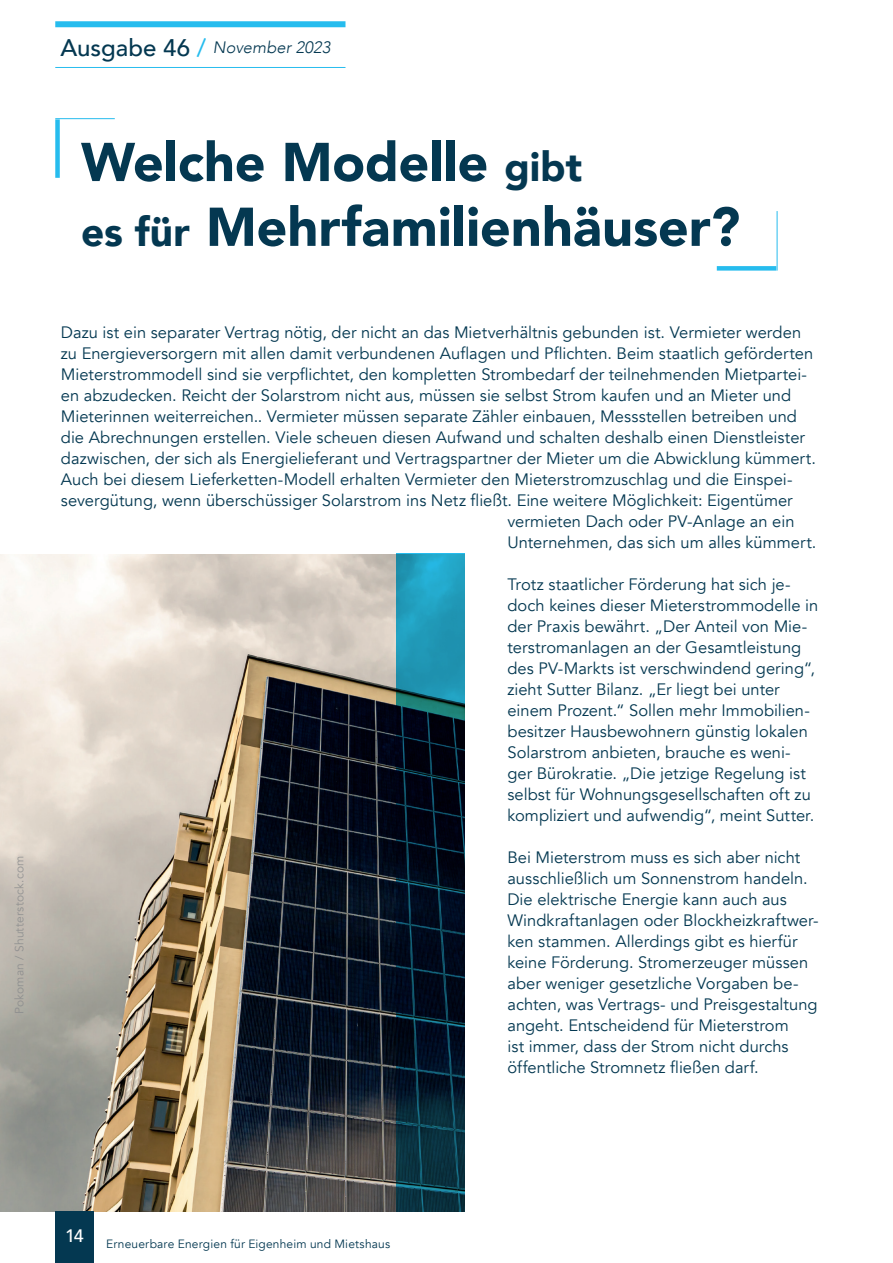
<style>
.page{position:relative;width:893px;height:1263px;background:#fff}
.page>*{position:absolute;margin:0;border:0;box-sizing:border-box;transform-origin:0 0}
.t1{font:900 54px/64.8px "Avenir";color:#043851}
.t2{font:16.5px/21px "Avenir";color:#043851}
.t3{font:italic 300 16.5px "Avenir";letter-spacing:.005em;color:#043851}
.t4{font:12px "Avenir";letter-spacing:.015em;color:#043851}
.t5{font:12px "Avenir";letter-spacing:.02em;color:#86888a}
.s1{font-weight:500;font-style:normal;font-size:24px}
.s2{font-weight:500;font-style:normal;font-size:24px;color:#26bcee}
.s3{font-size:40.5px}
</style>
<div class="page">
<img style="left:0;top:555px;width:397px;height:657px">
<svg style="left:397px;top:554px;width:68px;height:658px;background:#0a364a"></svg>
<div style="left:55px;top:21px;width:290px;height:6px;background:#26bcee"></div>
<hr style="left:55px;top:67px;width:290px;height:1px;background:#26bcee">
<div style="left:55px;top:1211px;width:39px;height:52px;background:#043851"></div>
<div style="left:55px;top:119px;width:5px;height:59px;background:#26bcee"></div>
<hr style="left:55px;top:118px;width:60px;height:1px;background:#26bcee">
<div style="left:717px;top:266px;width:59px;height:5px;background:#26bcee"></div>
<hr style="left:777px;top:211px;width:1px;height:60px;background:#26bcee">
<p class="t5" style="left:12px;top:1014px;width:160px;rotate:-90deg">Pokoman / Shutterstock.com</p>
<p class="t3" style="left:60px;top:38px;width:271px"><span class="s1">Ausgabe 46</span> <span class="s2">/</span> November 2023</p>
<h1 class="t1" style="left:81px;top:128px;width:661px">Welche Modelle <span class="s3">gibt<br>es für</span> Mehrfamilienhäuser?</h1>
<p class="t2" style="left:61px;top:322px;width:742px">Dazu ist ein separater Vertrag nötig, der nicht an das Mietverhältnis gebunden ist. Vermieter werden</p>
<p class="t2" style="left:61px;top:343px;width:754px">zu Energieversorgern mit allen damit verbundenen Auflagen und Pflichten. Beim staatlich geförderten</p>
<p class="t2" style="left:61px;top:364px;width:747px">Mieterstrommodell sind sie verpflichtet, den kompletten Strombedarf der teilnehmenden Mietpartei-</p>
<p class="t2" style="left:61px;top:385px;width:732px">en abzudecken. Reicht der Solarstrom nicht aus, müssen sie selbst Strom kaufen und an Mieter und</p>
<p class="t2" style="left:61px;top:406px;width:737px">Mieterinnen weiterreichen.. Vermieter müssen separate Zähler einbauen, Messstellen betreiben und</p>
<p class="t2" style="left:61px;top:427px;width:746px">die Abrechnungen erstellen. Viele scheuen diesen Aufwand und schalten deshalb einen Dienstleister</p>
<p class="t2" style="left:61px;top:448px;width:757px">dazwischen, der sich als Energielieferant und Vertragspartner der Mieter um die Abwicklung kümmert.</p>
<p class="t2" style="left:61px;top:469px;width:733px">Auch bei diesem Lieferketten-Modell erhalten Vermieter den Mieterstromzuschlag und die Einspei-</p>
<p class="t2" style="left:61px;top:490px;width:733px">severgütung, wenn überschüssiger Solarstrom ins Netz fließt. Eine weitere Möglichkeit: Eigentümer</p>
<p class="t2" style="left:507px;top:511px;width:289px">vermieten Dach oder PV-Anlage an ein</p>
<p class="t2" style="left:507px;top:532px;width:311px">Unternehmen, das sich um alles kümmert.</p>
<p class="t2" style="left:507px;top:574px;width:312px">Trotz staatlicher Förderung hat sich je&shy;doch keines dieser Mieterstrommodelle in der Praxis bewährt. „Der Anteil von Mie&shy;terstromanlagen an der Gesamtleistung des PV-Markts ist verschwindend gering“, zieht Sutter Bilanz. „Er liegt bei unter einem Prozent.“ Sollen mehr Immobilien&shy;besitzer Hausbewohnern günstig lokalen Solarstrom anbieten, brauche es weni&shy;ger Bürokratie. „Die jetzige Regelung ist selbst für Wohnungsgesellschaften oft zu kompliziert und aufwendig“, meint Sutter.</p>
<p class="t2" style="left:507px;top:847px;width:313px">Bei Mieterstrom muss es sich aber nicht ausschließlich um Sonnenstrom handeln.<br>Die elektrische Energie kann auch aus Windkraftanlagen oder Blockheizkraftwer&shy;ken stammen. Allerdings gibt es hierfür keine Förderung. Stromerzeuger müssen aber weniger gesetzliche Vorgaben be&shy;achten, was Vertrags- und Preisgestaltung angeht. Entscheidend für Mieterstrom<br>ist immer, dass der Strom nicht durchs öffentliche Stromnetz fließen darf.</p>
<p class="t4" style="left:65px;top:1236px;width:327px"><sup>14</sup> Erneuerbare Energien für Eigenheim und Mietshaus</p>
</div>
